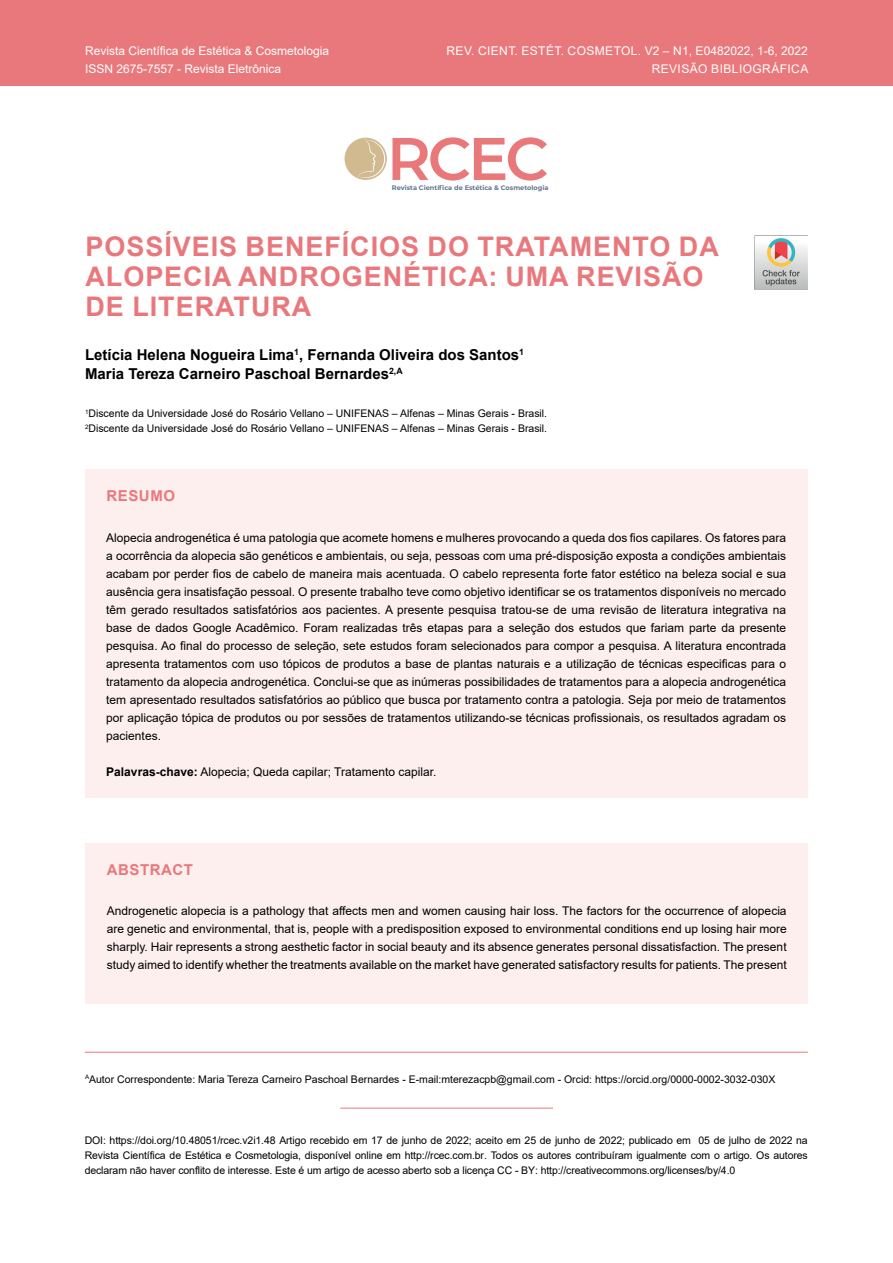
<style>
.page{position:relative;width:893px;height:1263px;background:#fff}
.page>*{position:absolute;margin:0;border:0;box-sizing:border-box;transform-origin:0 0}
.t1{font:600 60px "Montserrat";color:#e9787b}
.t2{font:700 27px/30px "Arial";letter-spacing:.035em;color:#e9787c}
.t3{font:700 15px/19.5px "Arial";color:#000}
.t4{font:700 15px "Arial";letter-spacing:.035em;color:#e9787c}
.t5{font:12px/18px "Arial";color:#000;text-align:justify}
.t6{font:12px/18px "Arial";color:#fff}
.t7{font:12px/18px "Arial";letter-spacing:.035em;color:#fff;text-align:right}
.t8{font:10.5px/15px "Arial";color:#000}
.t9{font:700 6.6px "Montserrat";color:#617590}
.s1{font-weight:700}
</style>
<div class="page">
<div style="left:0;top:0;width:893px;height:85px;background:#e9787c"></div>
<div style="left:345px;top:138px;width:42px;height:42px;background:#d2ba90;border-radius:50%"></div>
<svg style="left:357px;top:138px;width:28px;height:41px"></svg>
<div style="left:85px;top:469px;width:722px;height:328px;background:#fcefee"></div>
<hr style="left:85px;top:1052px;width:723px;height:1px;background:#e9787c">
<hr style="left:340px;top:1108px;width:213px;height:1px;background:#e9787c">
<img style="left:754px;top:236px;width:53px;height:53px">
<div style="left:85px;top:843px;width:723px;height:160px;background:#fcefee"></div>
<p class="t6" style="left:85px;top:42px;width:246px">Revista Científica de Estética &amp; Cosmetologia<br>ISSN 2675-7557 - Revista Eletrônica</p>
<p class="t7" style="left:446px;top:42px;width:363px">REV. CIENT. ESTÉT. COSMETOL. V2 – N1, E0482022, 1-6, 2022<br>REVISÃO BIBLIOGRÁFICA</p>
<h1 class="t1" style="left:387px;top:116px;width:163px">RCEC</h1>
<p class="t9" style="left:392px;top:183px;width:158px">Revista Científica de Estética &amp; Cosmetologia</p>
<h2 class="t2" style="left:86px;top:232px;width:635px">POSSÍVEIS BENEFÍCIOS DO TRATAMENTO DA<br>ALOPECIA ANDROGENÉTICA: UMA REVISÃO<br>DE LITERATURA</h2>
<p class="t3" style="left:85px;top:345px;width:441px">Letícia Helena Nogueira Lima<sup>1</sup>, Fernanda Oliveira dos Santos<sup>1<br></sup>Maria Tereza Carneiro Paschoal Bernardes<sup>2,A</sup></p>
<p class="t8" style="left:85px;top:406px;width:464px"><sup>1</sup>Discente da Universidade José do Rosário Vellano – UNIFENAS – Alfenas – Minas Gerais - Brasil.<br><sup>2</sup>Discente da Universidade José do Rosário Vellano – UNIFENAS – Alfenas – Minas Gerais - Brasil.</p>
<p class="t4" style="left:107px;top:485px;width:70px">RESUMO</p>
<p class="t5" style="left:106px;top:528px;width:681px">Alopecia androgenética é uma patologia que acomete homens e mulheres provocando a queda dos fios capilares. Os fatores para a ocorrência da alopecia são genéticos e ambientais, ou seja, pessoas com uma pré-disposição exposta a condições ambientais acabam por perder fios de cabelo de maneira mais acentuada. O cabelo representa forte fator estético na beleza social e sua ausência gera insatisfação pessoal. O presente trabalho teve como objetivo identificar se os tratamentos disponíveis no mercado têm gerado resultados satisfatórios aos pacientes. A presente pesquisa tratou-se de uma revisão de literatura integrativa na base de dados Google Acadêmico. Foram realizadas três etapas para a seleção dos estudos que fariam parte da presente pesquisa. Ao final do processo de seleção, sete estudos foram selecionados para compor a pesquisa. A literatura encontrada apresenta tratamentos com uso tópicos de produtos a base de plantas naturais e a utilização de técnicas especificas para o tratamento da alopecia androgenética. Conclui-se que as inúmeras possibilidades de tratamentos para a alopecia androgenética tem apresentado resultados satisfatórios ao público que busca por tratamento contra a patologia. Seja por meio de tratamentos por aplicação tópica de produtos ou por sessões de tratamentos utilizando-se técnicas profissionais, os resultados agradam os pacientes.</p>
<p class="t5" style="left:106px;top:762px;width:332px"><span class="s1">Palavras-chave:</span> Alopecia; Queda capilar; Tratamento capilar.</p>
<p class="t4" style="left:107px;top:859px;width:88px">ABSTRACT</p>
<p class="t5" style="left:107px;top:902px;width:681px">Androgenetic alopecia is a pathology that affects men and women causing hair loss. The factors for the occurrence of alopecia are genetic and environmental, that is, people with a predisposition exposed to environmental conditions end up losing hair more sharply. Hair represents a strong aesthetic factor in social beauty and its absence generates personal dissatisfaction. The present study aimed to identify whether the treatments available on the market have generated satisfactory results for patients. The present</p>
<p class="t8" style="left:85px;top:1072px;width:692px"><sup>A</sup>Autor Correspondente: Maria Tereza Carneiro Paschoal Bernardes - E-mail:mterezacpb@gmail.com - Orcid: https://orcid.org/0000-0002-3032-030X</p>
<p class="t8" style="left:85px;top:1133px;width:725px;text-align:justify">DOI: https://doi.org/10.48051/rcec.v2i1.48 Artigo recebido em 17 de junho de 2022; aceito em 25 de junho de 2022; publicado em 05 de julho de 2022 na Revista Científica de Estética e Cosmetologia, disponível online em http://rcec.com.br. Todos os autores contribuíram igualmente com o artigo. Os autores declaram não haver conflito de interesse. Este é um artigo de acesso aberto sob a licença CC - BY: http://creativecommons.org/licenses/by/4.0</p>
</div>
